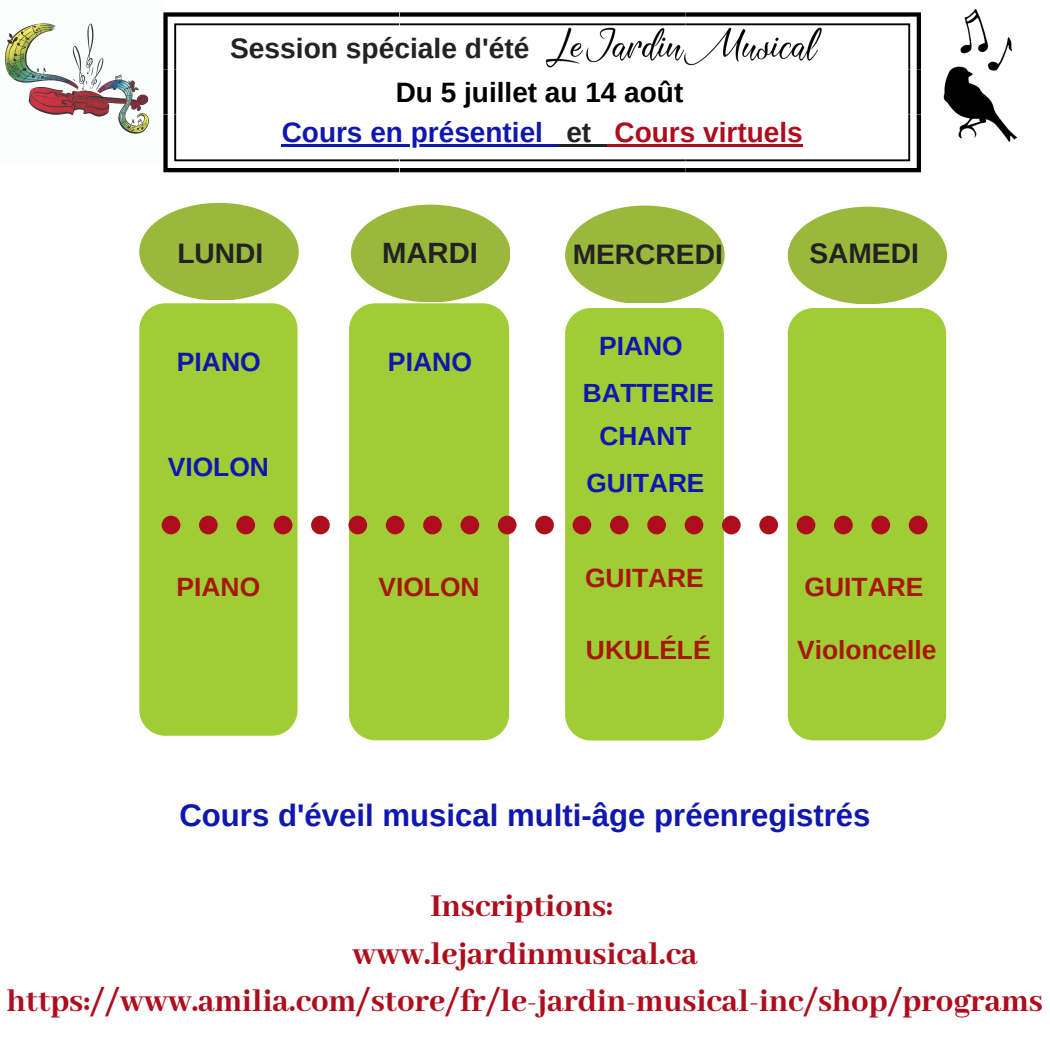
<style>
.page{position:relative;width:1050px;height:1050px;background:#fff}
.page>*{position:absolute;margin:0;border:0;box-sizing:border-box;transform-origin:0 0}
.t1{font:800 34.65px "Abhaya Libre";color:#ae0d1d}
.t2{font:700 31.15px "Arimo";color:#0f17ae}
.t3{font:700 29.22px "Arimo";color:#222}
.t4{font:700 28.18px "Arimo";color:#222}
.t5{font:700 28px "Arimo";color:#0f17ae}
.t6{font:700 28px "Arimo";color:#000}
.t7{font:700 26.6px "Arimo";color:#0f17ae}
.t8{font:700 26.43px "Arimo";color:#a71700}
.t9{font:700 26.43px "Arimo";color:#0f17ae}
.t10{font:700 26.25px "Arimo";color:#0f17ae}
.s1{color:#222}
.s2{color:#ae0d1d}
</style>
<div class="page">
<img style="left:5px;top:23px;width:144px;height:111px">
<svg style="left:163px;top:12px;width:758px;height:160px"></svg>
<svg style="left:351px;top:205px;width:159px;height:97px"></svg>
<svg style="left:139px;top:203px;width:159px;height:97px"></svg>
<svg style="left:565px;top:206px;width:160px;height:97px"></svg>
<svg style="left:788px;top:207px;width:159px;height:97px"></svg>
<div style="left:349px;top:303px;width:160px;height:437px;background:#a0cc36;border-radius:26px"></div>
<div style="left:139px;top:303px;width:159px;height:433px;background:#a0cc36;border-radius:26px"></div>
<div style="left:565px;top:308px;width:159px;height:433px;background:#a0cc36;border-radius:26px"></div>
<div style="left:788px;top:308px;width:158px;height:432px;background:#a0cc36;border-radius:26px"></div>
<img style="left:496px;top:12px;width:376px;height:88px">
<img style="left:943px;top:9px;width:75px;height:133px">
<svg style="left:162px;top:516px;width:765px;height:18px"></svg>
<hr style="left:282px;top:144px;width:261px;height:3px;background:#0f17ae">
<hr style="left:543px;top:144px;width:16px;height:3px;background:#0f17ae">
<svg style="left:559px;top:144px;width:7px;height:3px"></svg>
<hr style="left:566px;top:144px;width:25px;height:3px;background:#222">
<hr style="left:591px;top:144px;width:16px;height:3px;background:#222">
<svg style="left:607px;top:144px;width:8px;height:3px"></svg>
<hr style="left:615px;top:144px;width:188px;height:3px;background:#ae0d1d">
<p class="t4" style="left:230px;top:32px;width:301px">Session spéciale d'été</p>
<p class="t6" style="left:396px;top:76px;width:289px">Du 5 juillet au 14 août</p>
<p class="t5" style="left:282px;top:116px;width:523px">Cours en présentiel <span class="s1">et</span> <span class="s2">Cours virtuels</span></p>
<p class="t4" style="left:177px;top:237px;width:88px">LUNDI</p>
<p class="t3" style="left:382px;top:237px;width:97px">MARDI</p>
<p class="t4" style="left:573px;top:239px;width:152px">MERCREDI</p>
<p class="t4" style="left:809px;top:237px;width:111px">SAMEDI</p>
<p class="t7" style="left:177px;top:347px;width:86px">PIANO</p>
<p class="t7" style="left:388px;top:347px;width:86px">PIANO</p>
<p class="t9" style="left:168px;top:452px;width:103px">VIOLON</p>
<p class="t8" style="left:177px;top:572px;width:85px">PIANO</p>
<p class="t8" style="left:378px;top:572px;width:103px">VIOLON</p>
<p class="t9" style="left:599px;top:331px;width:85px">PIANO</p>
<p class="t10" style="left:583px;top:379px;width:133px">BATTERIE</p>
<p class="t10" style="left:600px;top:421px;width:93px">CHANT</p>
<p class="t10" style="left:586px;top:468px;width:120px">GUITARE</p>
<p class="t8" style="left:585px;top:563px;width:120px">GUITARE</p>
<p class="t8" style="left:586px;top:635px;width:126px">UKULÉLÉ</p>
<p class="t8" style="left:805px;top:572px;width:120px">GUITARE</p>
<p class="t8" style="left:797px;top:635px;width:141px">Violoncelle</p>
<p class="t2" style="left:179px;top:798px;width:693px">Cours d'éveil musical multi-âge préenregistrés</p>
<p class="t1" style="left:430px;top:887px;width:184px">Inscriptions:</p>
<p class="t1" style="left:352px;top:934px;width:347px">www.lejardinmusical.ca</p>
<p class="t1" style="left:7px;top:982px;width:1038px">https://www.amilia.com/store/fr/le-jardin-musical-inc/shop/programs</p>
</div>
